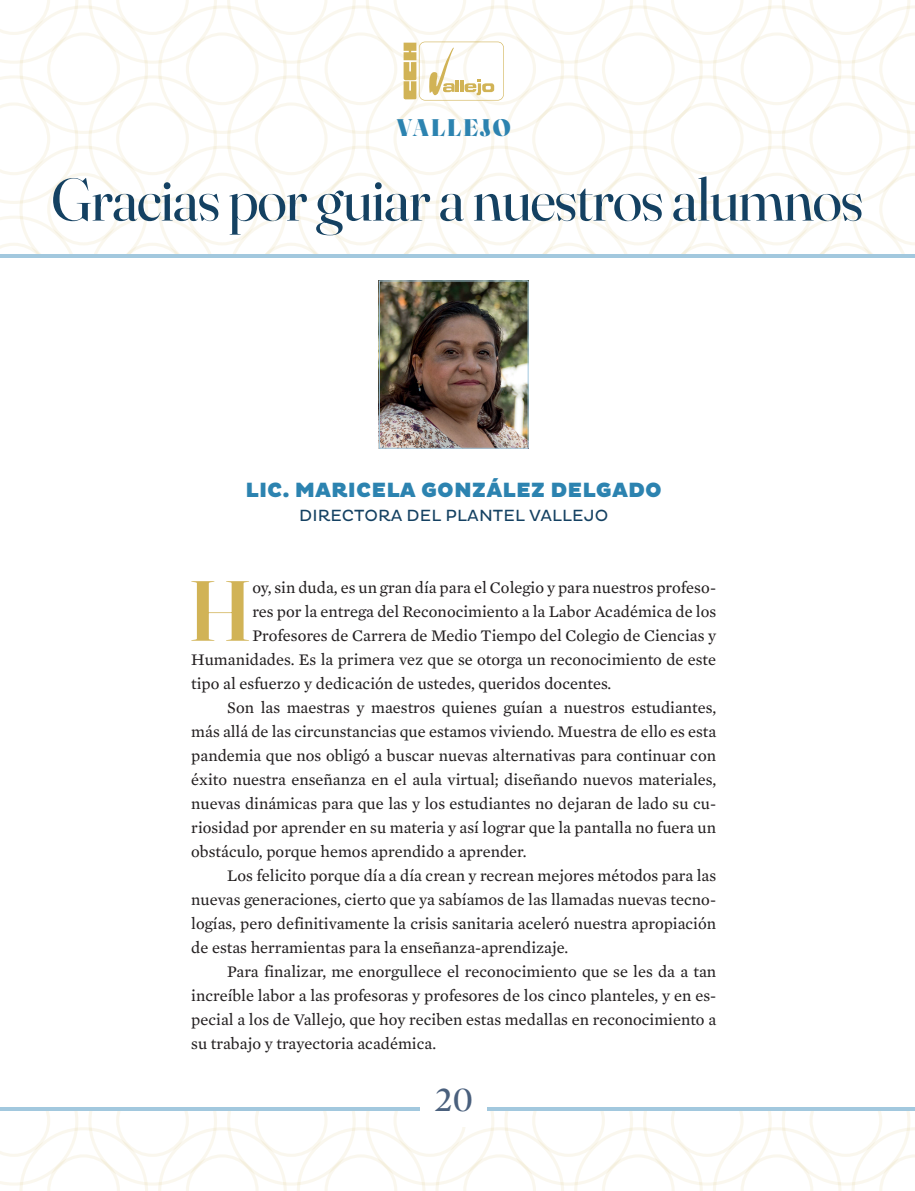
<style>
.page{position:relative;width:915px;height:1191px;background:#fff}
.page>*{position:absolute;margin:0;border:0;box-sizing:border-box;transform-origin:0 0}
.t1{font:600 85.05px "Fraunces 144 pt";color:#d1b356}
.t2{font:60px "Fraunces 144 pt";letter-spacing:-.015em;color:#144162}
.t3{font:36px "Mercury Display";color:#4a607d}
.t4{font:900 24px "Fraunces 144 pt";letter-spacing:.075em;color:#2c83b0}
.t5{font:900 21px "Pluto";letter-spacing:.005em;color:#2c83b0}
.t6{font:16.5px "Mercury Text G2";color:#231f20}
.t7{font:16.5px "Pluto";letter-spacing:.005em;color:#144162}
</style>
<div class="page">
<svg style="left:0;top:1110px;width:914px;height:81px"></svg>
<hr style="left:0;top:1107px;width:914px;height:3px;background:#a2c8de">
<img style="left:381px;top:282px;width:145px;height:164px">
<div style="left:379px;top:280px;width:149px;height:168px;border:1px solid #a2c8de"></div>
<svg style="left:0;top:0;width:914px;height:258px"></svg>
<div style="left:420px;top:1084px;width:67px;height:42px;background:#fff"></div>
<h3 class="t4" style="left:397px;top:109px;width:115px">VALLEJO</h3>
<h2 class="t2" style="left:51px;top:153px;width:813px">Gracias por guiar a nuestros alumnos</h2>
<p class="t5" style="left:245px;top:477px;width:418px">LIC. MARICELA GONZÁLEZ DELGADO</p>
<p class="t7" style="left:299px;top:506px;width:310px">DIRECTORA DEL PLANTEL VALLEJO</p>
<h1 class="t1" style="left:188px;top:544px;width:66px">H</h1>
<p class="t6" style="left:252px;top:577px;width:465px">oy, sin duda, es un gran día para el Colegio y para nuestros profeso-</p>
<p class="t6" style="left:252px;top:601px;width:465px">res por la entrega del Reconocimiento a la Labor Académica de los</p>
<p class="t6" style="left:252px;top:625px;width:465px">Profesores de Carrera de Medio Tiempo del Colegio de Ciencias y</p>
<p class="t6" style="left:191px;top:649px;width:526px">Humanidades. Es la primera vez que se otorga un reconocimiento de este</p>
<p class="t6" style="left:191px;top:673px;width:421px">tipo al esfuerzo y dedicación de ustedes, queridos docentes.</p>
<p class="t6" style="left:227px;top:697px;width:490px">Son las maestras y maestros quienes guían a nuestros estudiantes,</p>
<p class="t6" style="left:191px;top:721px;width:526px">más allá de las circunstancias que estamos viviendo. Muestra de ello es esta</p>
<p class="t6" style="left:191px;top:745px;width:526px">pandemia que nos obligó a buscar nuevas alternativas para continuar con</p>
<p class="t6" style="left:191px;top:769px;width:526px">éxito nuestra enseñanza en el aula virtual; diseñando nuevos materiales,</p>
<p class="t6" style="left:191px;top:793px;width:526px">nuevas dinámicas para que las y los estudiantes no dejaran de lado su cu-</p>
<p class="t6" style="left:191px;top:817px;width:526px">riosidad por aprender en su materia y así lograr que la pantalla no fuera un</p>
<p class="t6" style="left:191px;top:841px;width:337px">obstáculo, porque hemos aprendido a aprender.</p>
<p class="t6" style="left:227px;top:865px;width:490px">Los felicito porque día a día crean y recrean mejores métodos para las</p>
<p class="t6" style="left:191px;top:889px;width:526px">nuevas generaciones, cierto que ya sabíamos de las llamadas nuevas tecno-</p>
<p class="t6" style="left:191px;top:913px;width:526px">logías, pero definitivamente la crisis sanitaria aceleró nuestra apropiación</p>
<p class="t6" style="left:191px;top:937px;width:378px">de estas herramientas para la enseñanza-aprendizaje.</p>
<p class="t6" style="left:227px;top:961px;width:490px">Para finalizar, me enorgullece el reconocimiento que se les da a tan</p>
<p class="t6" style="left:191px;top:985px;width:526px">increíble labor a las profesoras y profesores de los cinco planteles, y en es-</p>
<p class="t6" style="left:191px;top:1009px;width:526px">pecial a los de Vallejo, que hoy reciben estas medallas en reconocimiento a</p>
<p class="t6" style="left:191px;top:1033px;width:246px">su trabajo y trayectoria académica.</p>
<h3 class="t3" style="left:434px;top:1078px;width:40px">20</h3>
</div>
